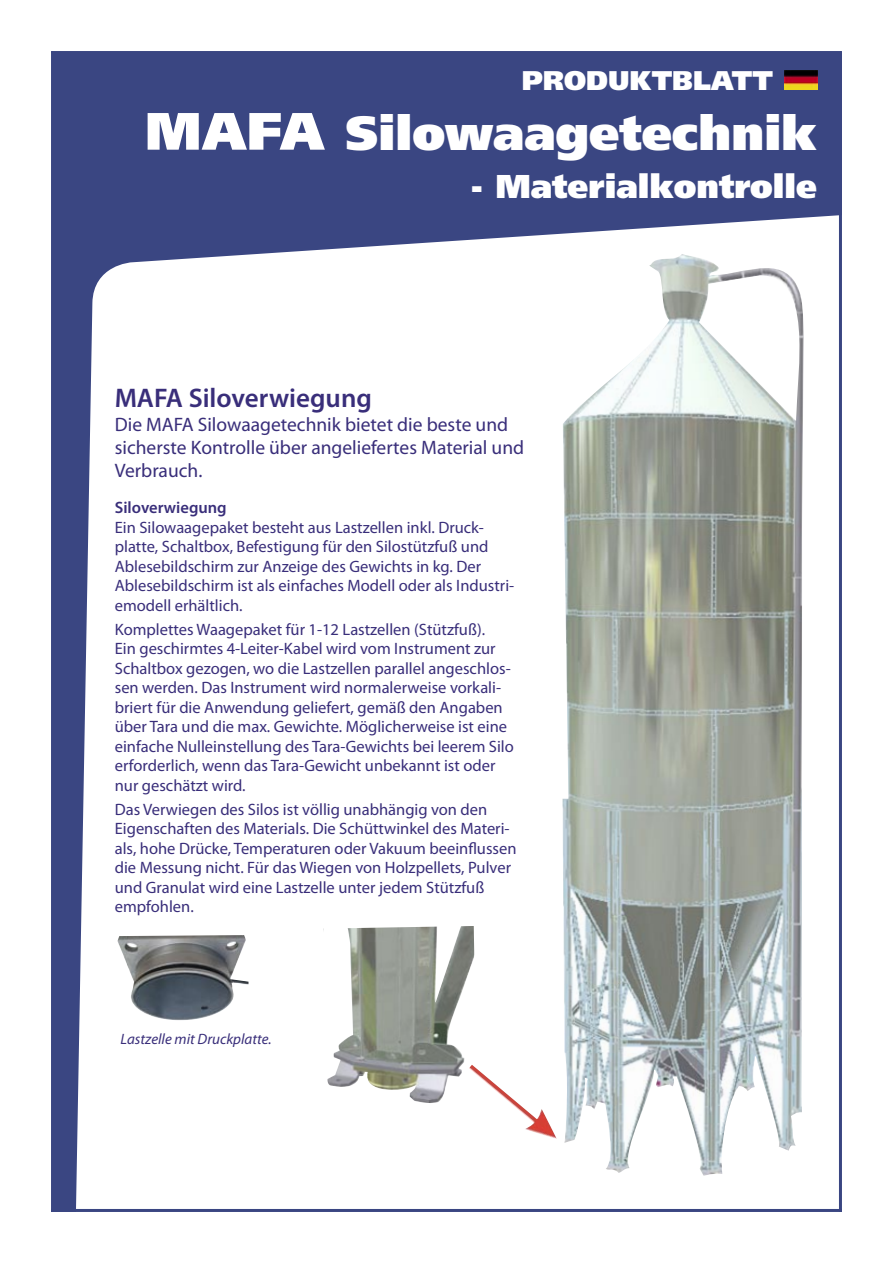
<style>
.page{position:relative;width:893px;height:1263px;background:#fff}
.page>*{position:absolute;margin:0;border:0;box-sizing:border-box;transform-origin:0 0}
.t1{font:900 48px "Frutiger";color:#fff}
.t2{font:900 33px "Frutiger";color:#fff}
.t3{font:600 27px "Myriad Pro";color:#392e7a}
.t4{font:900 27px "Frutiger";color:#fff}
.t5{font:19.5px/23.4px "Myriad Pro";color:#392e7a}
.t6{font:16.5px/19.5px "Myriad Pro";color:#392e7a}
.t7{font:600 16.5px "Myriad Pro";color:#392e7a}
.t8{font:italic 15px "Myriad Pro";color:#392e7a}
.s1{font-size:52.5px}
</style>
<div class="page">
<div style="left:52px;top:52px;width:789px;height:1159px;background:#3a4682"></div>
<div style="left:76px;top:215px;width:763px;height:994px;background:#fff"></div>
<hr style="left:839px;top:127px;width:3px;height:1085px;background:#3a4682">
<hr style="left:51px;top:1209px;width:791px;height:3px;background:#3a4682">
<img style="left:459px;top:1056px;width:98px;height:83px">
<img style="left:562px;top:254px;width:252px;height:921px">
<img style="left:323px;top:926px;width:154px;height:178px">
<img style="left:115px;top:933px;width:134px;height:89px">
<img style="left:784px;top:71px;width:34px;height:19px">
<p class="t4" style="left:522px;top:64px;width:253px">PRODUKTBLATT</p>
<p class="t1" style="left:145px;top:104px;width:673px"><span class="s1">MAFA</span> Silowaagetechnik</p>
<p class="t2" style="left:471px;top:166px;width:347px">- Materialkontrolle</p>
<p class="t3" style="left:115px;top:383px;width:259px">MAFA Siloverwiegung</p>
<p class="t5" style="left:115px;top:413px;width:411px">Die MAFA Silowaagetechnik bietet die beste und sicherste Kontrolle über angeliefertes Material und<br>Verbrauch.</p>
<p class="t7" style="left:115px;top:498px;width:113px">Siloverwiegung</p>
<p class="t6" style="left:115px;top:518px;width:401px">Ein Silowaagepaket besteht aus Lastzellen inkl. Druck&shy;platte, Schaltbox, Befestigung für den Silostützfuß und Ablesebildschirm zur Anzeige des Gewichts in kg. Der Ablesebildschirm ist als einfaches Modell oder als Industri&shy;emodell erhältlich.</p>
<p class="t6" style="left:115px;top:620px;width:372px">Komplettes Waagepaket für 1-12 Lastzellen (Stützfuß).</p>
<p class="t6" style="left:115px;top:639px;width:401px">Ein geschirmtes 4-Leiter-Kabel wird vom Instrument zur Schaltbox gezogen, wo die Lastzellen parallel angeschlos&shy;sen werden. Das Instrument wird normalerweise vorkali&shy;briert für die Anwendung geliefert, gemäß den Angaben über Tara und die max. Gewichte. Möglicherweise ist eine einfache Nulleinstellung des Tara-Gewichts bei leerem Silo erforderlich, wenn das Tara-Gewicht unbekannt ist oder nur geschätzt wird.</p>
<p class="t6" style="left:115px;top:800px;width:403px">Das Verwiegen des Silos ist völlig unabhängig von den Eigenschaften des Materials. Die Schüttwinkel des Materi&shy;als, hohe Drücke, Temperaturen oder Vakuum beeinflussen die Messung nicht. Für das Wiegen von Holzpellets, Pulver und Granulat wird eine Lastzelle unter jedem Stützfuß empfohlen.</p>
<p class="t8" style="left:120px;top:1030px;width:153px">Lastzelle mit Druckplatte.</p>
</div>
